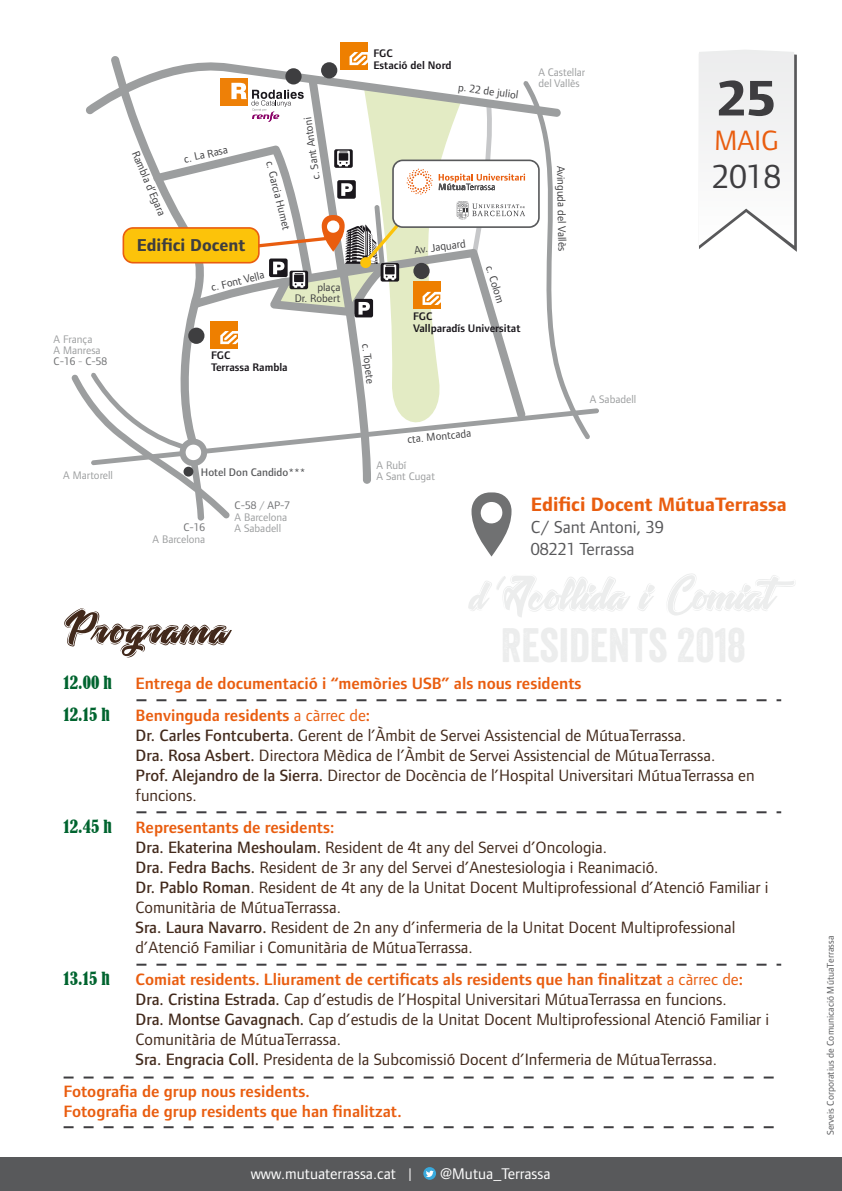
<style>
.page{position:relative;width:842px;height:1191px;background:#fff}
.page>*{position:absolute;margin:0;border:0;box-sizing:border-box;transform-origin:0 0}
.t1{font:70px "Tastysushi Line";letter-spacing:.025em;color:#42291b}
.t2{font:800 51.8px "Foundry Form Sans";color:#3e3d40}
.t3{font:34.4px "Foundry Form Sans";color:#3e3d40}
.t4{font:29px "Foundry Form Sans";color:#e95d0f}
.t5{font:700 20px "Foundry Form Sans";color:#e95d0f}
.t6{font:18px/22px "Foundry Form Sans";color:#58585a}
.t7{font:700 17.8px "Foundry Form Sans";color:#3e3e40}
.t8{font:17px/20px "Foundry Form Sans";color:#42291b}
.t9{font:600 17px/20px "Foundry Form Sans";color:#e95d0f}
.t10{font:condensed 17px "Bernard";color:#00642f}
.t11{font:16px "Foundry Form Sans";color:#fff}
.t12{font:11.4px/11.4px "Foundry Form Sans";color:#3e3e40;text-align:right}
.t13{font:11.4px/11.4px "Foundry Form Sans";color:#9c9e9f}
.t14{font:600 11.4px/11.4px "Foundry Form Sans";color:#1a171c}
.t15{font:500 11.4px "Foundry Form Sans";color:#58595b}
.t16{font:11.4px "Foundry Form Sans";color:#707173}
.t17{font:10px "Foundry Form Sans";color:#58595b}
.s1{color:#707173}
.s2{font-weight:600;color:#e95d0f}
.s3{color:#e95d0f}
.s4{font-weight:500}
</style>
<div class="page">
<svg style="left:496px;top:576px;width:10px;height:14px"></svg>
<div style="left:0;top:1157px;width:842px;height:34px;background:#58595b"></div>
<div style="left:423px;top:1167px;width:13px;height:12px;background:#39a9dc;border-radius:50%"></div>
<svg style="left:426px;top:1170px;width:8px;height:7px"></svg>
<div style="left:340px;top:42px;width:27px;height:27px;background:#ee7f00"></div>
<svg style="left:71px;top:52px;width:528px;height:504px"></svg>
<svg style="left:699px;top:50px;width:98px;height:202px"></svg>
<svg style="left:136px;top:699px;width:645px;height:2px"></svg>
<svg style="left:136px;top:811px;width:645px;height:2px"></svg>
<svg style="left:136px;top:963px;width:645px;height:2px"></svg>
<svg style="left:64px;top:1076px;width:710px;height:2px"></svg>
<svg style="left:64px;top:1126px;width:710px;height:2px"></svg>
<p class="t12" style="left:141px;top:149px;width:71px;rotate:67deg">Rambla d’Egara</p>
<p class="t12" style="left:183px;top:153px;width:46px;rotate:-12deg">c. La Rasa</p>
<p class="t7" style="left:137px;top:235px;width:110px">Edifici Docent</p>
<p class="t14" style="left:373px;top:48px;width:80px">FGC<br>Estació del Nord</p>
<p class="t12" style="left:459px;top:81px;width:62px;rotate:7deg">p. 22 de juliol</p>
<p class="t13" style="left:538px;top:66px;width:48px">A Castellar del Vallès</p>
<p class="t12" style="left:310px;top:180px;width:64px;rotate:-98deg">c. Sant Antoni</p>
<p class="t12" style="left:275px;top:159px;width:72px;rotate:76deg">c. Garcia Humet</p>
<p class="t12" style="left:567px;top:165px;width:87px;rotate:89deg">Avinguda del Vallès</p>
<p class="t12" style="left:414px;top:244px;width:53px;rotate:-8deg">Av. Jaquard</p>
<p class="t13" style="left:54px;top:333px;width:55px">A França<br>A Manresa<br><span class="s1">C-16</span> - <span class="s1">C-58</span></p>
<p class="t12" style="left:210px;top:282px;width:56px;rotate:-14deg">c. Font Vella</p>
<p class="t12" style="left:295px;top:281px;width:47px">plaça<br>Dr. Robert</p>
<p class="t14" style="left:211px;top:350px;width:78px">FGC<br>Terrassa Rambla</p>
<p class="t12" style="left:372px;top:343px;width:41px;rotate:84deg">c. Topete</p>
<p class="t12" style="left:495px;top:264px;width:40px;rotate:73deg">c. Colom</p>
<p class="t14" style="left:413px;top:311px;width:109px">FGC<br>Vallparadís Universitat</p>
<p class="t12" style="left:407px;top:434px;width:65px;rotate:-6deg">cta. Montcada</p>
<p class="t13" style="left:377px;top:459px;width:31px">A Rubí</p>
<p class="t15" style="left:201px;top:465px;width:106px">Hotel Don Candido***</p>
<p class="t13" style="left:63px;top:469px;width:51px">A Martorell</p>
<p class="t13" style="left:377px;top:471px;width:60px">A Sant Cugat</p>
<p class="t13" style="left:590px;top:393px;width:48px">A Sabadell</p>
<h2 class="t2" style="left:717px;top:69px;width:61px">25</h2>
<h3 class="t4" style="left:714px;top:124px;width:66px">MAIG</h3>
<h3 class="t3" style="left:712px;top:157px;width:70px">2018</h3>
<p class="t13" style="left:235px;top:499px;width:57px"><span class="s1">C-58</span> / <span class="s1">AP-7<br></span>A Barcelona</p>
<p class="t16" style="left:184px;top:521px;width:23px">C-16</p>
<p class="t13" style="left:235px;top:522px;width:48px">A Sabadell</p>
<p class="t13" style="left:153px;top:533px;width:54px">A Barcelona</p>
<h1 class="t1" style="left:64px;top:594px;width:169px">Programa</h1>
<p class="t5" style="left:531px;top:493px;width:257px">Edifici Docent MútuaTerrassa</p>
<p class="t6" style="left:531px;top:515px;width:134px">C/ Sant Antoni, 39<br>08221 Terrassa</p>
<p class="t10" style="left:64px;top:672px;width:50px">12.00 h</p>
<p class="t9" style="left:136px;top:673px;width:447px">Entrega de documentació i “memòries USB” als nous residents</p>
<p class="t10" style="left:64px;top:704px;width:48px">12.15 h</p>
<p class="t8" style="left:136px;top:705px;width:620px"><span class="s2">Benvinguda residents</span> <span class="s3">a càrrec de</span><span class="s2">:<br></span><span class="s4">Dr. Carles Fontcuberta.</span> Gerent de l’Àmbit de Servei Assistencial de MútuaTerrassa.<br><span class="s4">Dra. Rosa Asbert.</span> Directora Mèdica de l’Àmbit de Servei Assistencial de MútuaTerrassa.<br><span class="s4">Prof. Alejandro de la Sierra.</span> Director de Docència de l’Hospital Universitari MútuaTerrassa en funcions.</p>
<p class="t10" style="left:64px;top:816px;width:50px">12.45 h</p>
<p class="t8" style="left:136px;top:817px;width:634px"><span class="s2">Representants de residents:<br></span><span class="s4">Dra. Ekaterina Meshoulam.</span> Resident de 4t any del Servei d’Oncologia.<br><span class="s4">Dra. Fedra Bachs.</span> Resident de 3r any del Servei d’Anestesiologia i Reanimació.<br><span class="s4">Dr. Pablo Roman</span>. Resident de 4t any de la Unitat Docent Multiprofessional d’Atenció Familiar i Comunitària de MútuaTerrassa.<br><span class="s4">Sra. Laura Navarro.</span> Resident de 2n any d’infermeria de la Unitat Docent Multiprofessional d’Atenció Familiar i Comunitària de MútuaTerrassa.</p>
<p class="t10" style="left:64px;top:968px;width:48px">13.15 h</p>
<p class="t8" style="left:136px;top:968px;width:635px"><span class="s2">Comiat residents. Lliurament de certificats als residents que han finalitzat</span> <span class="s3">a càrrec de</span><span class="s2">:<br></span><span class="s4">Dra. Cristina Estrada.</span> Cap d’estudis de l’Hospital Universitari MútuaTerrassa en funcions.<br><span class="s4">Dra. Montse Gavagnach.</span> Cap d’estudis de la Unitat Docent Multiprofessional Atenció Familiar i Comunitària de MútuaTerrassa.<br><span class="s4">Sra. Engracia Coll.</span> Presidenta de la Subcomissió Docent d’Infermeria de MútuaTerrassa.</p>
<p class="t9" style="left:64px;top:1081px;width:340px">Fotografia de grup nous residents.<br>Fotografia de grup residents que han finalitzat.</p>
<p class="t11" style="left:251px;top:1164px;width:163px">www.mutuaterrassa.cat |</p>
<p class="t11" style="left:440px;top:1164px;width:112px">@Mutua_Terrassa</p>
<p class="t17" style="left:825px;top:1135px;width:201px;rotate:-90deg">Serveis Corporatius de Comunicació MútuaTerrassa</p>
</div>
